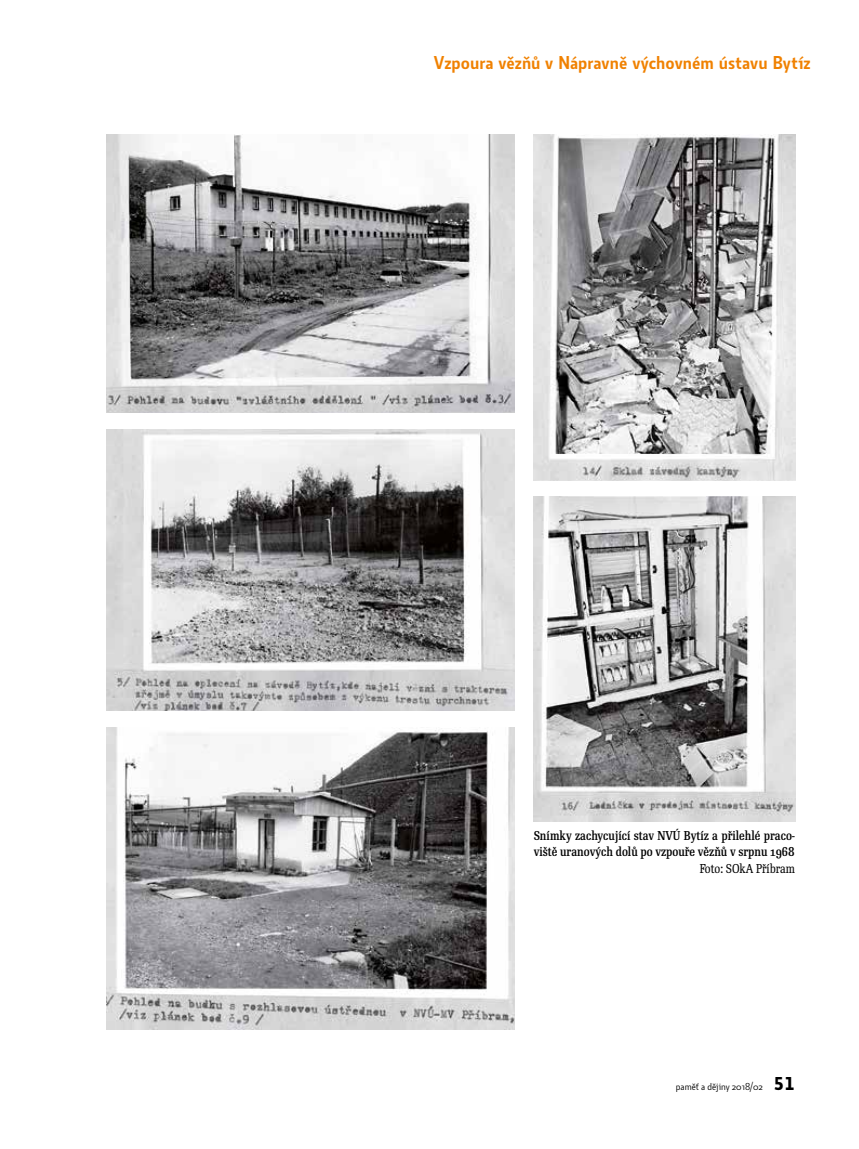
<style>
.page{position:relative;width:859px;height:1149px;background:#fff}
.page>*{position:absolute;margin:0;border:0;box-sizing:border-box;transform-origin:0 0}
.t1{font:600 18px "Botanika Std";color:#f08100}
.t2{font:500 12.45px/16.2px "Re Public Std Cond";color:#000}
.t3{font:12.45px "Re Public Std Cond";color:#000}
.t4{font:9.75px "Botanika Std";color:#000}
.s1{font-family:"Botanika Mono";font-weight:700;font-size:18px}
</style>
<div class="page">
<img style="left:106px;top:135px;width:408px;height:277px">
<img style="left:534px;top:135px;width:261px;height:345px">
<img style="left:534px;top:496px;width:261px;height:325px">
<img style="left:106px;top:429px;width:408px;height:281px">
<img style="left:106px;top:727px;width:408px;height:301px">
<h1 class="t1" style="left:434px;top:51px;width:378px">Vzpoura vězňů v Nápravně výchovném ústavu Bytíz</h1>
<p class="t2" style="left:534px;top:827px;width:263px">Snímky zachycující stav NVÚ Bytíz a přilehlé praco&shy;viště uranových dolů po vzpouře vězňů v srpnu 1968</p>
<p class="t3" style="left:700px;top:860px;width:97px">Foto: SOkA Příbram</p>
<p class="t4" style="left:676px;top:1080px;width:121px">paměť a dějiny 2018/02 <span class="s1">51</span></p>
</div>
